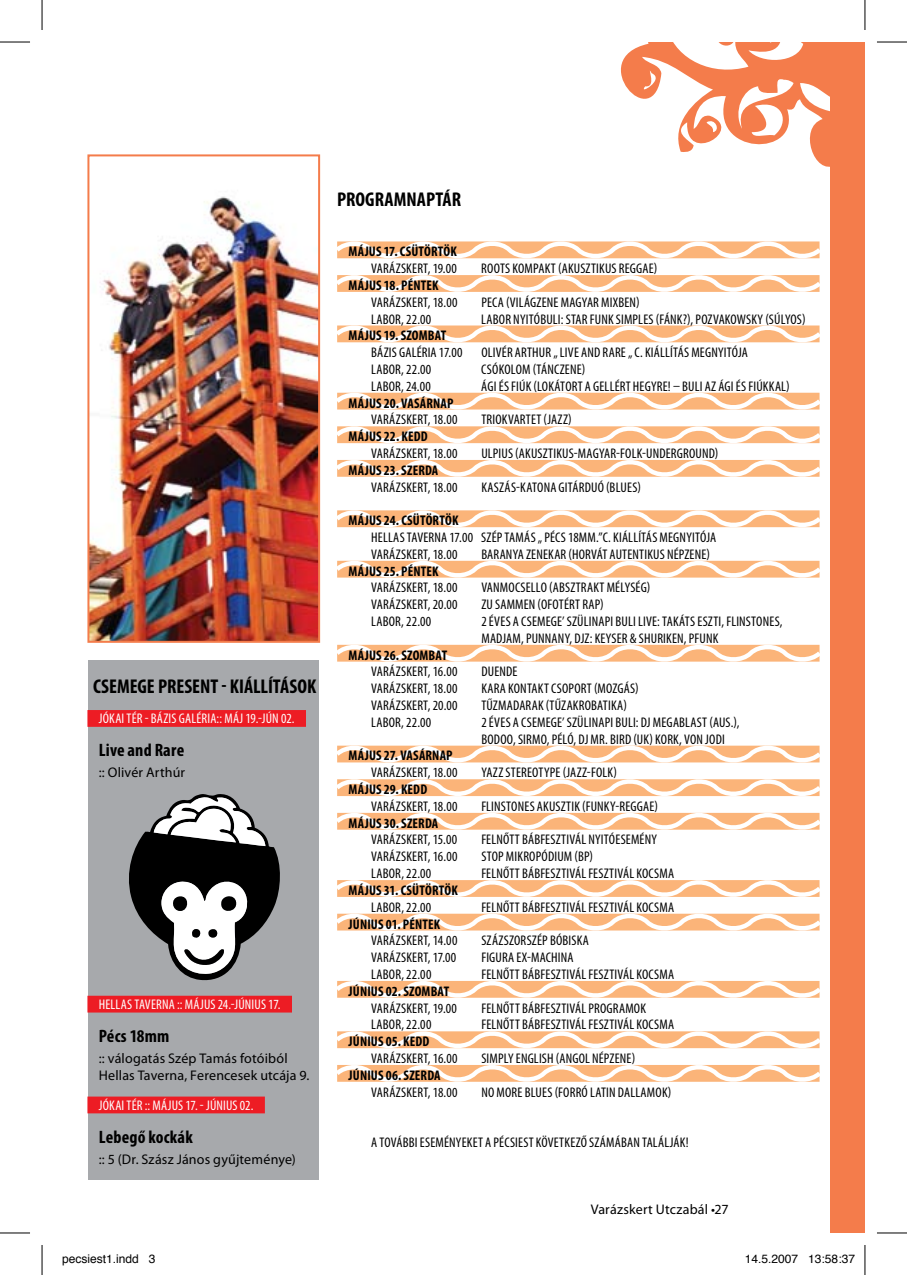
<style>
.page{position:relative;width:907px;height:1275px;background:#fff}
.page>*{position:absolute;margin:0;border:0;box-sizing:border-box;transform-origin:0 0}
.t1{font:700 condensed 20px "Myriad Pro";color:#000}
.t2{font:700 condensed 18px "Myriad Pro";letter-spacing:-.005em;color:#000}
.t3{font:condensed 14px/16.8px "Myriad Pro";letter-spacing:.015em;color:#000}
.t4{font:700 condensed 14px "Myriad Pro";letter-spacing:.01em;color:#000}
.t5{font:14px/16.8px "Myriad Pro";letter-spacing:.01em;color:#000}
.t6{font:condensed 14px "Myriad Pro";letter-spacing:.01em;color:#fff}
.t7{font:12px "Helvetica";color:#000}
</style>
<div class="page">
<svg style="left:621px;top:42px;width:209px;height:125px"></svg>
<div style="left:830px;top:42px;width:34px;height:1191px;background:#f47c4b"></div>
<div style="left:88px;top:659px;width:231px;height:520px;background:#a7a9ac"></div>
<svg style="left:337px;top:241px;width:483px;height:51px"></svg>
<svg style="left:337px;top:325px;width:483px;height:18px"></svg>
<svg style="left:337px;top:392px;width:483px;height:85px"></svg>
<svg style="left:337px;top:510px;width:483px;height:18px"></svg>
<svg style="left:337px;top:560px;width:483px;height:18px"></svg>
<svg style="left:337px;top:644px;width:483px;height:18px"></svg>
<svg style="left:337px;top:745px;width:483px;height:85px"></svg>
<svg style="left:337px;top:880px;width:483px;height:51px"></svg>
<svg style="left:337px;top:981px;width:483px;height:17px"></svg>
<svg style="left:337px;top:1031px;width:483px;height:51px"></svg>
<img style="left:90px;top:196px;width:227px;height:444px">
<div style="left:87px;top:154px;width:233px;height:489px;border:2px solid #f47c4b"></div>
<div style="left:87px;top:710px;width:219px;height:17px;background:#ed1c24"></div>
<svg style="left:129px;top:794px;width:151px;height:187px"></svg>
<div style="left:87px;top:995px;width:205px;height:17px;background:#ed1c24"></div>
<div style="left:87px;top:1096px;width:178px;height:17px;background:#ed1c24"></div>
<hr style="left:0;top:42px;width:30px;height:1px;background:#000">
<hr style="left:876px;top:42px;width:30px;height:1px;background:#000">
<hr style="left:0;top:1232px;width:30px;height:1px;background:#000">
<hr style="left:876px;top:1232px;width:30px;height:1px;background:#000">
<hr style="left:42px;top:0;width:1px;height:30px;background:#000">
<hr style="left:42px;top:1245px;width:1px;height:30px;background:#000">
<hr style="left:864px;top:0;width:1px;height:30px;background:#000">
<hr style="left:864px;top:1245px;width:1px;height:30px;background:#000">
<h1 class="t1" style="left:93px;top:674px;width:225px">CSEMEGE PRESENT - KIÁLLÍTÁSOK</h1>
<p class="t6" style="left:99px;top:710px;width:197px">JÓKAI TÉR - BÁZIS GALÉRIA:: MÁJ 19.-JÚN 02.</p>
<p class="t2" style="left:99px;top:739px;width:87px">LIVE AND RARE</p>
<p class="t5" style="left:99px;top:764px;width:88px">:: Olivér Arthúr</p>
<p class="t6" style="left:99px;top:996px;width:183px">HELLAS TAVERNA :: MÁJUS 24.-JÚNIUS 17.</p>
<p class="t2" style="left:99px;top:1025px;width:72px">PÉCS 18MM</p>
<p class="t5" style="left:99px;top:1049px;width:212px">:: válogatás Szép Tamás fotóiból<br>Hellas Taverna, Ferencesek utcája 9.</p>
<p class="t6" style="left:99px;top:1097px;width:156px">JÓKAI TÉR :: MÁJUS 17. - JÚNIUS 02.</p>
<p class="t2" style="left:99px;top:1125px;width:96px">LEBEGŐ KOCKÁK</p>
<p class="t5" style="left:99px;top:1150px;width:198px">:: 5 (Dr. Szász János gyűjteménye)</p>
<h1 class="t1" style="left:337px;top:187px;width:125px">PROGRAMNAPTÁR</h1>
<p class="t4" style="left:348px;top:243px;width:110px">MÁJUS 17. CSÜTÖRTÖK</p>
<p class="t3" style="left:371px;top:260px;width:287px">VARÁZSKERT, 19.00 ROOTS KOMPAKT (AKUSZTIKUS REGGAE)</p>
<p class="t4" style="left:348px;top:276px;width:91px">MÁJUS 18. PÉNTEK</p>
<p class="t3" style="left:371px;top:293px;width:270px">VARÁZSKERT, 18.00 PECA (VILÁGZENE MAGYAR MIXBEN)<br>LABOR</p>
<p class="t3" style="left:401px;top:310px;width:45px">, 22.00 LABOR</p>
<p class="t3" style="left:513px;top:310px;width:293px">NYITÓBULI: STAR FUNK SIMPLES (FÁNK?), POZVAKOWSKY (SÚLYOS)</p>
<p class="t4" style="left:348px;top:327px;width:99px">MÁJUS 19. SZOMBAT</p>
<p class="t3" style="left:371px;top:344px;width:378px">BÁZIS GALÉRIA 17.00 OLIVÉR ARTHUR „ LIVE AND RARE „ C. KIÁLLÍTÁS MEGNYITÓJA<br>LABOR, 22.00 C</p>
<p class="t3" style="left:486px;top:361px;width:100px">SÓKOLOM (TÁNCZENE)</p>
<p class="t3" style="left:371px;top:377px;width:89px">LABOR, 24.00 Á</p>
<p class="t3" style="left:487px;top:377px;width:304px">GI ÉS FIÚK (LOKÁTORT A GELLÉRT HEGYRE! – BULI AZ ÁGI ÉS FIÚKKAL)</p>
<p class="t4" style="left:348px;top:394px;width:105px">MÁJUS 20. VASÁRNAP</p>
<p class="t3" style="left:371px;top:411px;width:202px">VARÁZSKERT, 18.00 TRIOKVARTET (JAZZ)</p>
<p class="t4" style="left:348px;top:428px;width:81px">MÁJUS 22. KEDD</p>
<p class="t3" style="left:371px;top:445px;width:348px">VARÁZSKERT, 18.00 U LPIUS (AKUSZTIKUS-MAGYAR-FOLK-UNDERGROUND)</p>
<p class="t4" style="left:348px;top:461px;width:91px">MÁJUS 23. SZERDA</p>
<p class="t3" style="left:371px;top:478px;width:271px">VARÁZSKERT, 18.00 KASZÁS-KATONA GITÁRDUÓ (BLUES)</p>
<p class="t4" style="left:348px;top:512px;width:111px">MÁJUS 24. CSÜTÖRTÖK</p>
<p class="t3" style="left:371px;top:529px;width:180px">HELLAS TAVERNA 17.00 SZÉP TAMÁS „ PÉCS</p>
<p class="t3" style="left:371px;top:529px;width:346px;text-indent:197px">18MM.”C. KIÁLLÍTÁS MEGNYITÓJA<br>VARÁZSKERT, 18.00 BARANYA ZENEKAR (HORVÁT AUTENTIKUS NÉPZENE)</p>
<p class="t4" style="left:348px;top:562px;width:91px">MÁJUS 25. PÉNTEK</p>
<p class="t3" style="left:371px;top:579px;width:88px">VARÁZSKERT, 18.00</p>
<p class="t3" style="left:371px;top:579px;width:280px;text-indent:110px">VANMOCSELLO (ABSZTRAKT MÉLYSÉG)<br>VARÁZSKERT, 20.00 ZU SAMMEN (OFOTÉRT RAP)<br>LABOR</p>
<p class="t3" style="left:401px;top:613px;width:32px">, 22.00</p>
<p class="t3" style="left:481px;top:613px;width:302px">2 ÉVES A CSEMEGE’ SZÜLINAPI BULI LIVE: TAKÁTS ESZTI, FLINSTONES,</p>
<p class="t3" style="left:371px;top:629px;width:41px">M</p>
<p class="t3" style="left:489px;top:629px;width:230px">ADJAM, PUNNANY, DJZ: KEYSER &amp; SHURIKEN, PFUNK</p>
<p class="t4" style="left:348px;top:646px;width:100px">MÁJUS 26. SZOMBAT</p>
<p class="t3" style="left:371px;top:663px;width:269px">VARÁZSKERT, 16.00 DUENDE<br>VARÁZSKERT, 18.00 KARA KONTAKT CSOPORT (MOZGÁS)<br>VARÁZSKERT, 20.00 TŰZMADARAK (TŰZAKROBATIKA)<br>LABOR</p>
<p class="t3" style="left:401px;top:713px;width:32px">, 22.00</p>
<p class="t3" style="left:481px;top:713px;width:259px">2 ÉVES A CSEMEGE’ SZÜLINAPI BULI: DJ MEGABLAST (AUS.),</p>
<p class="t3" style="left:371px;top:730px;width:40px">B</p>
<p class="t3" style="left:487px;top:730px;width:239px">ODOO, SIRMO, PÉLÓ, DJ MR. BIRD (UK) KORK, VON JODI</p>
<p class="t4" style="left:348px;top:747px;width:104px">MÁJUS 27. VASÁRNAP</p>
<p class="t3" style="left:371px;top:764px;width:247px">VARÁZSKERT, 18.00 YAZZ STEREOTYPE (JAZZ-FOLK)</p>
<p class="t4" style="left:348px;top:780px;width:80px">MÁJUS 29. KEDD</p>
<p class="t3" style="left:371px;top:797px;width:88px">VARÁZSKERT, 18.00</p>
<p class="t3" style="left:481px;top:797px;width:178px">FLINSTONES AKUSZTIK (FUNKY-REGGAE)</p>
<p class="t4" style="left:348px;top:814px;width:91px">MÁJUS 30. SZERDA</p>
<p class="t3" style="left:371px;top:831px;width:87px">VARÁZSKERT, 15.00</p>
<p class="t3" style="left:481px;top:831px;width:177px">FELNŐTT BÁBFESZTIVÁL NYITÓESEMÉNY</p>
<p class="t3" style="left:371px;top:848px;width:97px">VARÁZSKERT, 16.00 STOP</p>
<p class="t3" style="left:505px;top:848px;width:89px">MIKROPÓDIUM (BP)</p>
<p class="t3" style="left:371px;top:865px;width:7px">LABOR</p>
<p class="t3" style="left:401px;top:865px;width:32px">, 22.00</p>
<p class="t3" style="left:481px;top:865px;width:12px">FELNŐTT</p>
<p class="t3" style="left:522px;top:865px;width:29px">BÁBFESZTI</p>
<p class="t3" style="left:569px;top:865px;width:106px">VÁL FESZTIVÁL KOCSMA</p>
<p class="t4" style="left:348px;top:881px;width:111px">MÁJUS 31. CSÜTÖRTÖK</p>
<p class="t3" style="left:371px;top:898px;width:7px">LABOR</p>
<p class="t3" style="left:401px;top:898px;width:32px">, 22.00</p>
<p class="t3" style="left:481px;top:898px;width:12px">FELNŐTT</p>
<p class="t3" style="left:522px;top:898px;width:29px">BÁBFESZTI</p>
<p class="t3" style="left:569px;top:898px;width:106px">VÁL FESZTIVÁL KOCSMA</p>
<p class="t4" style="left:348px;top:915px;width:93px">JÚNIUS 01. PÉNTEK</p>
<p class="t3" style="left:371px;top:932px;width:219px">VARÁZSKERT, 14.00 SZÁZSZORSZÉP BÓBISKA<br>VARÁZSKERT, 17.00</p>
<p class="t3" style="left:481px;top:949px;width:94px">FIGURA EX-MACHINA</p>
<p class="t3" style="left:371px;top:965px;width:7px">LABOR</p>
<p class="t3" style="left:401px;top:965px;width:32px">, 22.00</p>
<p class="t3" style="left:481px;top:965px;width:12px">FELNŐTT</p>
<p class="t3" style="left:522px;top:965px;width:29px">BÁBFESZTI</p>
<p class="t3" style="left:569px;top:965px;width:106px">VÁL FESZTIVÁL KOCSMA</p>
<p class="t4" style="left:348px;top:982px;width:102px">JÚNIUS 02. SZOMBAT</p>
<p class="t3" style="left:371px;top:999px;width:87px">VARÁZSKERT, 19.00</p>
<p class="t3" style="left:481px;top:999px;width:166px">FELNŐTT BÁBFESZTIVÁL PROGRAMOK</p>
<p class="t3" style="left:371px;top:1016px;width:7px">LABOR</p>
<p class="t3" style="left:401px;top:1016px;width:32px">, 22.00</p>
<p class="t3" style="left:481px;top:1016px;width:12px">FELNŐTT</p>
<p class="t3" style="left:522px;top:1016px;width:29px">BÁBFESZTI</p>
<p class="t3" style="left:569px;top:1016px;width:106px">VÁL FESZTIVÁL KOCSMA</p>
<p class="t4" style="left:348px;top:1032px;width:82px">JÚNIUS 05. KEDD</p>
<p class="t3" style="left:371px;top:1049px;width:265px">VARÁZSKERT, 16.00 SIMPLY ENGLISH (ANGOL NÉPZENE)</p>
<p class="t4" style="left:348px;top:1066px;width:93px">JÚNIUS 06. SZERDA</p>
<p class="t3" style="left:371px;top:1083px;width:301px">VARÁZSKERT, 18.00 NO MORE BLUES (FORRÓ LATIN DALLAMOK)</p>
<p class="t3" style="left:371px;top:1133px;width:318px">A TOVÁBBI ESEMÉNYEKET A PÉCSIEST KÖVETKEZŐ SZÁMÁBAN TALÁLJÁK!</p>
<p class="t5" style="left:590px;top:1200px;width:139px">Varázskert Utczabál •27</p>
<p class="t7" style="left:62px;top:1248px;width:95px">pecsiest1.indd 3</p>
<p class="t7" style="left:744px;top:1248px;width:112px">14.5.2007 13:58:37</p>
</div>
